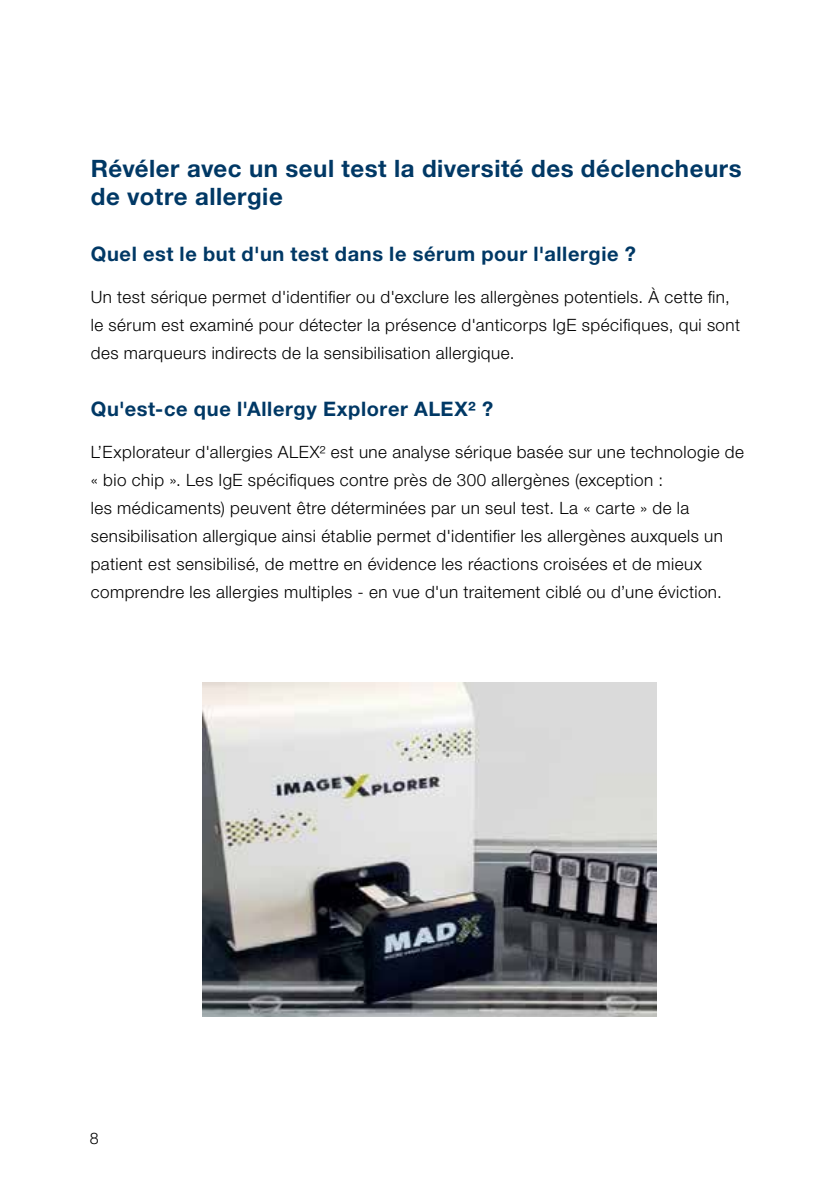
<style>
.page{position:relative;width:840px;height:1191px;background:#fff}
.page>*{position:absolute;margin:0;border:0;box-sizing:border-box;transform-origin:0 0}
.t1{font:700 24px/28px "Helvetica Neue LT Std";letter-spacing:.02em;color:#003865}
.t2{font:700 20px "Helvetica Neue LT Std";letter-spacing:.03em;color:#003865}
.t3{font:300 17px/28px "Helvetica Neue LT Std";letter-spacing:.03em;color:#000}
.t4{font:300 16px "Helvetica Neue LT Std";color:#000}
</style>
<div class="page">
<img style="left:203px;top:682px;width:453px;height:334px">
<h1 class="t1" style="left:91px;top:154px;width:652px">Révéler avec un seul test la diversité des déclencheurs de votre allergie</h1>
<p class="t2" style="left:91px;top:242px;width:546px">Quel est le but d'un test dans le sérum pour l'allergie ?</p>
<p class="t3" style="left:91px;top:283px;width:650px">Un test sérique permet d'identifier ou d'exclure les allergènes potentiels. À cette fin, le sérum est examiné pour détecter la présence d'anticorps IgE spécifiques, qui sont des marqueurs indirects de la sensibilisation allergique.</p>
<p class="t2" style="left:91px;top:396px;width:403px">Qu'est-ce que l'Allergy Explorer ALEX2 ?</p>
<p class="t3" style="left:91px;top:437px;width:654px">L’Explorateur d'allergies ALEX2 est une analyse sérique basée sur une technologie de « bio chip ». Les IgE spécifiques contre près de 300 allergènes (exception :<br>les médicaments) peuvent être déterminées par un seul test. La « carte » de la sensibilisation allergique ainsi établie permet d'identifier les allergènes auxquels un patient est sensibilisé, de mettre en évidence les réactions croisées et de mieux comprendre les allergies multiples - en vue d'un traitement ciblé ou d’une éviction.</p>
<p class="t4" style="left:90px;top:1128px;width:10px">8</p>
</div>
